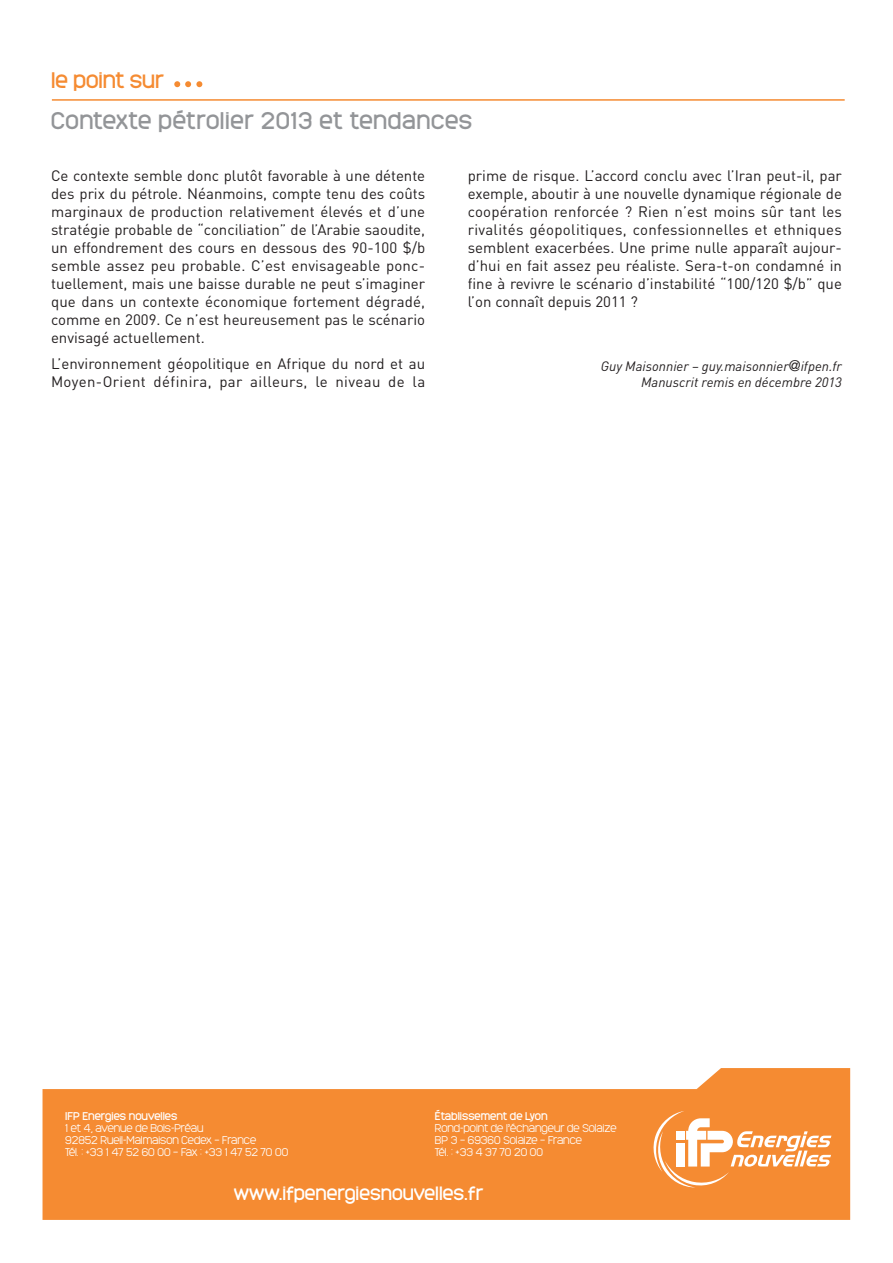
<style>
.page{position:relative;width:893px;height:1263px;background:#fff}
.page>*{position:absolute;margin:0;border:0;box-sizing:border-box;transform-origin:0 0}
.t1{font:22.5px "Monark";letter-spacing:.025em;color:#939598}
.t2{font:21px "Monark";color:#f58b32}
.t3{font:18px "Monark";color:#fff}
.t4{font:15px/18px "DIN";color:#231f20;text-align:justify}
.t5{font:italic 13.5px/16.5px "DIN";color:#231f20;text-align:right}
.t6{font:300 10.5px/12px "Monark";color:#fff}
.t7{font:10.5px "Monark";color:#fff}
.s1{font-family:"Helvetica Neue LT Std";font-size:15px}
</style>
<div class="page">
<svg style="left:43px;top:1068px;width:807px;height:152px;background:#f69a4c"></svg>
<svg style="left:653px;top:1111px;width:178px;height:76px"></svg>
<svg style="left:174px;top:81px;width:28px;height:6px"></svg>
<hr style="left:52px;top:99px;width:793px;height:2px;background:#f58b32">
<h2 class="t2" style="left:51px;top:65px;width:115px">le point sur</h2>
<h1 class="t1" style="left:51px;top:105px;width:423px">Contexte pétrolier 2013 et tendances</h1>
<p class="t4" style="left:51px;top:166px;width:376px">Ce contexte semble donc plutôt favorable à une détente des prix du pétrole. Néanmoins, compte tenu des coûts marginaux de production relativement élevés et d’une stratégie probable de “conciliation” de l’Arabie saoudite, un effondrement des cours en dessous des 90-100 $/b semble assez peu probable. C’est envisageable ponc&shy;tuellement, mais une baisse durable ne peut s’imaginer que dans un contexte économique fortement dégradé, comme en 2009. Ce n’est heureusement pas le scénario envisagé actuellement.</p>
<p class="t4" style="left:51px;top:354px;width:376px">L’environnement géopolitique en Afrique du nord et au<br>Moyen-Orient définira, par ailleurs, le niveau de la</p>
<p class="t4" style="left:468px;top:166px;width:376px">prime de risque. L’accord conclu avec l’Iran peut-il, par exemple, aboutir à une nouvelle dynamique régionale de coopération renforcée ? Rien n’est moins sûr tant les rivalités géopolitiques, confessionnelles et ethniques semblent exacerbées. Une prime nulle apparaît aujour&shy;d’hui en fait assez peu réaliste. Sera-t-on condamné in fine à revivre le scénario d’instabilité “100/120 $/b” que l’on connaît depuis 2011 ?</p>
<p class="t5" style="left:601px;top:357px;width:243px">Guy Maisonnier – guy.maisonnier<span class="s1">@</span>ifpen.fr<br>Manuscrit remis en décembre 2013</p>
<p class="t7" style="left:65px;top:1109px;width:114px">IFP Energies nouvelles</p>
<p class="t6" style="left:65px;top:1122px;width:224px">1 et 4, avenue de Bois-Préau<br>92852 Rueil-Malmaison Cedex – France<br>Tél. : +33 1 47 52 60 00 – Fax : +33 1 47 52 70 00</p>
<p class="t7" style="left:435px;top:1109px;width:114px">Établissement de Lyon</p>
<p class="t6" style="left:435px;top:1122px;width:183px">Rond-point de l’échangeur de Solaize<br>BP 3 – 69360 Solaize – France<br>Tél. : +33 4 37 70 20 00</p>
<p class="t3" style="left:234px;top:1181px;width:251px">www.ifpenergiesnouvelles.fr</p>
</div>
